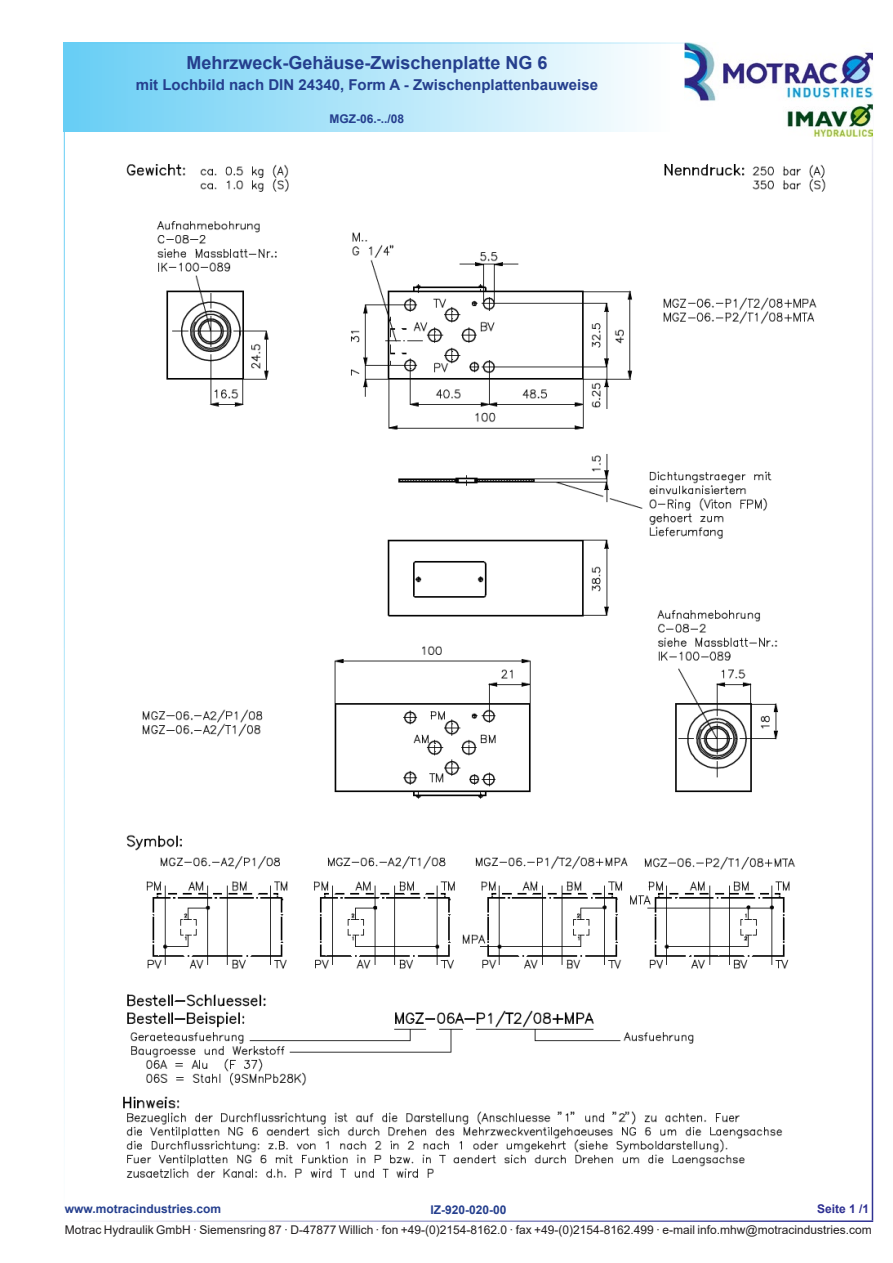
<style>
.page{position:relative;width:893px;height:1263px;background:#fff}
.page>*{position:absolute;margin:0;border:0;box-sizing:border-box;transform-origin:0 0}
.t1{font:700 18px "Arial";color:#253f8e}
.t2{font:700 15px "Arial";color:#253f8e}
.t3{font:12px "Arial";color:#231f20}
.t4{font:700 12px "Arial";color:#253f8e}
.t5{font:700 12px "Arial";color:#2e3092}
</style>
<div class="page">
<div style="left:64px;top:43px;width:606px;height:89px;background:linear-gradient(to right,#66cef5,#fdfefe)"></div>
<hr style="left:64px;top:43px;width:808px;height:1px;background:#67cef5">
<hr style="left:64px;top:1220px;width:809px;height:2px;background:#2e3092">
<hr style="left:64px;top:43px;width:1px;height:1177px;background:#67cef5">
<hr style="left:872px;top:43px;width:1px;height:1177px;background:#2e3092">
<img style="left:685px;top:43px;width:187px;height:93px">
<img style="left:123px;top:834px;width:673px;height:344px">
<img style="left:126px;top:164px;width:700px;height:635px">
<h1 class="t1" style="left:186px;top:50px;width:363px">Mehrzweck-Gehäuse-Zwischenplatte NG 6</h1>
<p class="t2" style="left:136px;top:75px;width:464px">mit Lochbild nach DIN 24340, Form A - Zwischenplattenbauweise</p>
<p class="t4" style="left:330px;top:110px;width:76px">MGZ-06.-../08</p>
<p class="t4" style="left:65px;top:1201px;width:158px">www.motracindustries.com</p>
<p class="t5" style="left:817px;top:1201px;width:54px">Seite 1 /1</p>
<p class="t3" style="left:65px;top:1221px;width:808px">Motrac Hydraulik GmbH · Siemensring 87 · D-47877 Willich · fon +49-(0)2154-8162.0 · fax +49-(0)2154-8162.499 · e-mail info.mhw@motracindustries.com</p>
<p class="t4" style="left:430px;top:1202px;width:78px">IZ-920-020-00</p>
</div>
